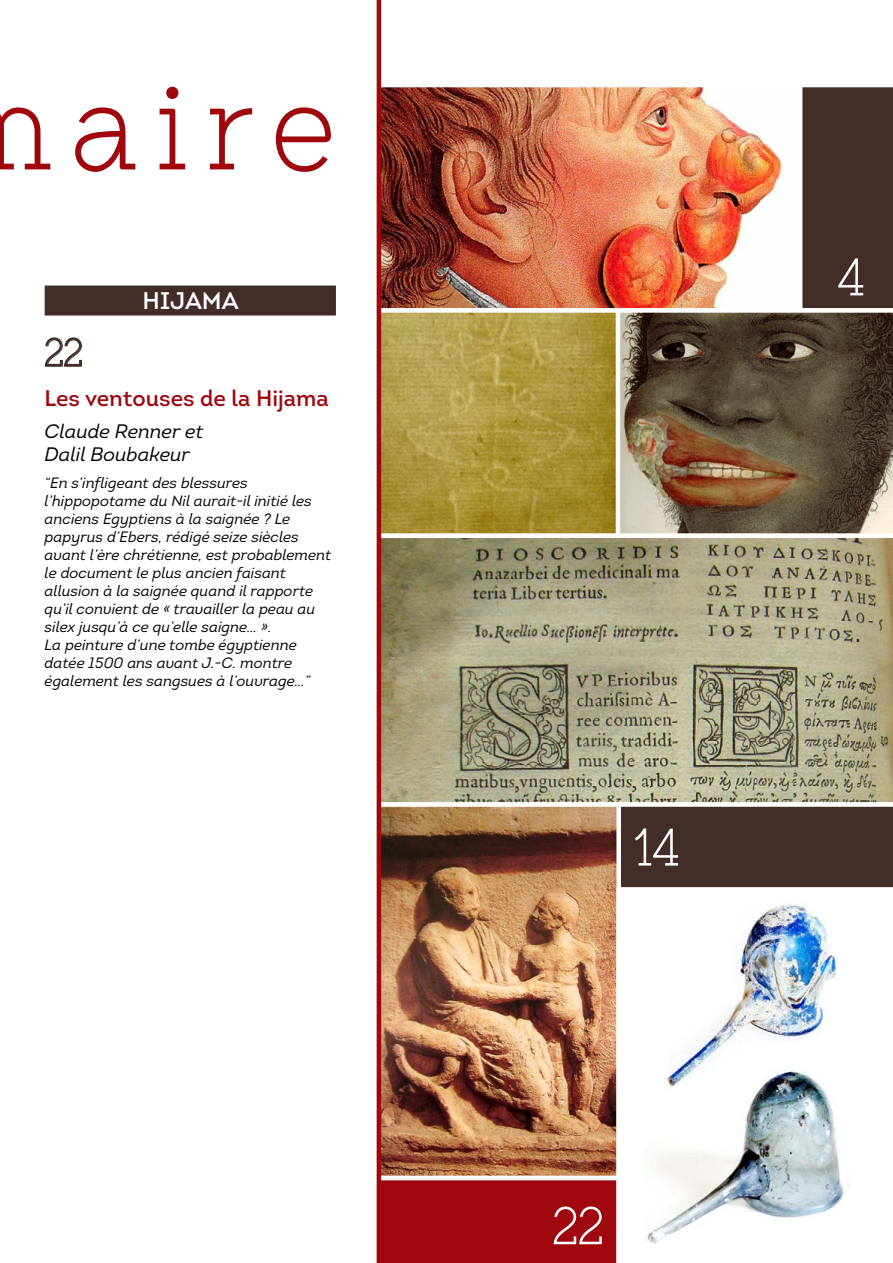
<style>
.page{position:relative;width:893px;height:1263px;background:#fff}
.page>*{position:absolute;margin:0;border:0;box-sizing:border-box;transform-origin:0 0}
.t1{font:300 123px "Brownstone Slab";letter-spacing:.14em;color:#9f070d}
.t2{font:300 54px "Brownstone Slab";color:#fff}
.t3{font:300 40.5px "Brownstone Slab";color:#432d29}
.t4{font:24px "Intro Regular Caps";color:#fff}
.t5{font:22.5px "Intro";color:#9f070d}
.t6{font:italic 19.5px/23.4px "Intro";color:#000}
.t7{font:italic 15px/18px "Intro";color:#000}
</style>
<div class="page">
<div style="left:802px;top:87px;width:91px;height:221px;background:#432d29"></div>
<img style="left:381px;top:88px;width:401px;height:220px">
<div style="left:374px;top:83px;width:428px;height:230px;border:4px solid #fff"></div>
<img style="left:381px;top:313px;width:235px;height:220px">
<div style="left:374px;top:308px;width:247px;height:230px;border:4px solid #fff"></div>
<img style="left:616px;top:308px;width:277px;height:225px">
<img style="left:374px;top:533px;width:519px;height:269px">
<div style="left:621px;top:802px;width:272px;height:85px;background:#432d29"></div>
<div style="left:376px;top:1180px;width:240px;height:83px;background:#9f070d"></div>
<img style="left:381px;top:807px;width:235px;height:368px">
<div style="left:374px;top:802px;width:247px;height:378px;border:4px solid #fff"></div>
<svg style="left:616px;top:887px;width:277px;height:376px"></svg>
<div style="left:45px;top:285px;width:291px;height:30px;background:#432d29"></div>
<svg style="left:45px;top:337px;width:37px;height:30px"></svg>
<img style="left:644px;top:1069px;width:206px;height:181px">
<hr style="left:377px;top:0;width:4px;height:1263px;background:#9f070d">
<img style="left:664px;top:903px;width:176px;height:186px">
<h1 class="t1" style="left:-53px;top:55px;width:390px">maire</h1>
<h3 class="t4" style="left:143px;top:286px;width:98px">HIJAMA</h3>
<h3 class="t3" style="left:45px;top:329px;width:40px">22</h3>
<h3 class="t5" style="left:45px;top:384px;width:286px">Les ventouses de la Hijama</h3>
<h3 class="t6" style="left:45px;top:419px;width:160px">Claude Renner et<br>Dalil Boubakeur</h3>
<p class="t7" style="left:45px;top:474px;width:288px">“En s’infligeant des blessures l’hippopotame du Nil aurait-il initié les anciens Egyptiens à la saignée ? Le papyrus d’Ebers, rédigé seize siècles avant l’ère chrétienne, est probablement le document le plus ancien faisant allusion à la saignée quand il rapporte qu’il convient de « travailler la peau au silex jusqu’à ce qu’elle saigne… ».<br>La peinture d’une tombe égyptienne datée 1500 ans avant J.-C. montre également les sangsues à l’ouvrage…”</p>
<h2 class="t2" style="left:837px;top:245px;width:29px">4</h2>
<h2 class="t2" style="left:634px;top:815px;width:47px">14</h2>
<h2 class="t2" style="left:553px;top:1194px;width:53px">22</h2>
</div>
